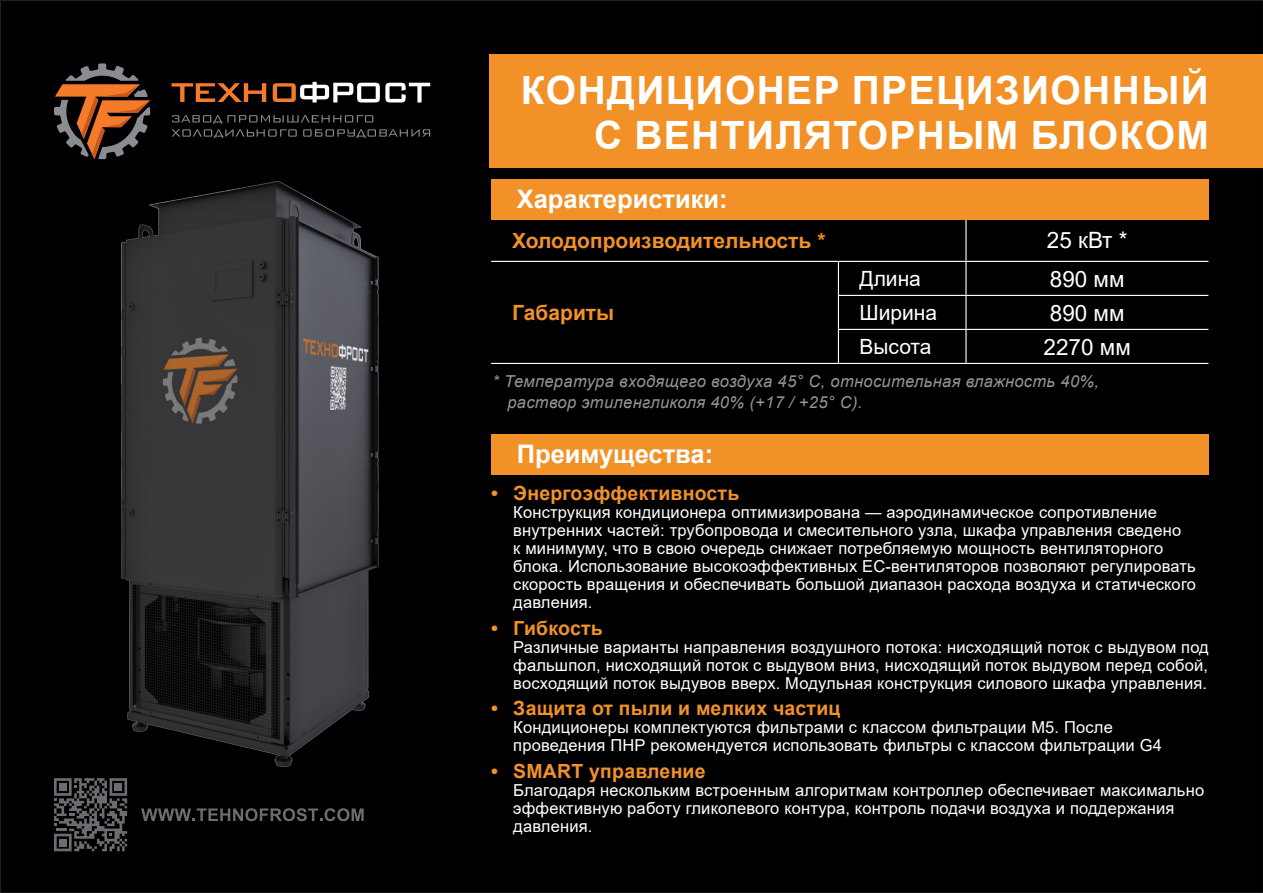
<style>
.page{position:relative;width:1263px;height:893px;background:#fff}
.page>*{position:absolute;margin:0;border:0;box-sizing:border-box;transform-origin:0 0}
.t1{font:700 39px/45px "Arial";letter-spacing:.035em;color:#fff;text-align:right}
.t2{font:700 25.5px "Arial";color:#fff}
.t3{font:22.5px "Arial";color:#fff}
.t4{font:700 21px "Arial";color:#f29127}
.t5{font:21px "Arial";color:#fff}
.t6{font:700 19.5px "Arial";letter-spacing:.01em;color:#f29127}
.t7{font:16.5px/18px "Arial";letter-spacing:.01em;color:#fff}
.t8{font:italic 16.5px/21px "Arial";letter-spacing:.02em;color:#939598}
</style>
<div class="page">
<div style="left:1px;top:1px;width:1262px;height:892px;background:#000002"></div>
<div style="left:490px;top:55px;width:773px;height:113px;background:#f29127"></div>
<svg style="left:54px;top:63px;width:96px;height:88px"></svg>
<svg style="left:172px;top:83px;width:94px;height:19px"></svg>
<svg style="left:273px;top:82px;width:157px;height:20px"></svg>
<svg style="left:172px;top:115px;width:258px;height:23px"></svg>
<hr style="left:965px;top:219px;width:1px;height:42px;background:#fff">
<hr style="left:491px;top:261px;width:347px;height:1px;background:#fff">
<hr style="left:491px;top:363px;width:347px;height:1px;background:#fff">
<hr style="left:838px;top:261px;width:128px;height:1px;background:#fff">
<hr style="left:838px;top:262px;width:1px;height:33px;background:#fff">
<hr style="left:966px;top:261px;width:242px;height:1px;background:#fff">
<hr style="left:965px;top:262px;width:1px;height:33px;background:#fff">
<hr style="left:838px;top:295px;width:128px;height:1px;background:#fff">
<hr style="left:838px;top:296px;width:1px;height:33px;background:#fff">
<hr style="left:966px;top:295px;width:242px;height:1px;background:#fff">
<hr style="left:965px;top:296px;width:1px;height:33px;background:#fff">
<hr style="left:838px;top:329px;width:128px;height:1px;background:#fff">
<hr style="left:838px;top:330px;width:1px;height:33px;background:#fff">
<hr style="left:966px;top:329px;width:242px;height:1px;background:#fff">
<hr style="left:965px;top:330px;width:1px;height:33px;background:#fff">
<hr style="left:838px;top:363px;width:128px;height:1px;background:#fff">
<hr style="left:966px;top:363px;width:242px;height:1px;background:#fff">
<svg style="left:54px;top:778px;width:73px;height:73px"></svg>
<div style="left:59px;top:783px;width:8px;height:8px;background:#6c6d70"></div>
<div style="left:59px;top:839px;width:8px;height:7px;background:#6c6d70"></div>
<svg style="left:141px;top:808px;width:223px;height:13px"></svg>
<div style="left:491px;top:435px;width:718px;height:40px;background:#f29127"></div>
<div style="left:491px;top:179px;width:718px;height:41px;background:#f29127"></div>
<img style="left:69px;top:151px;width:310px;height:653px">
<p class="t1" style="left:521px;top:68px;width:690px">КОНДИЦИОНЕР ПРЕЦИЗИОННЫЙ<br>С ВЕНТИЛЯТОРНЫМ БЛОКОМ</p>
<p class="t2" style="left:517px;top:181px;width:212px">Характеристики:</p>
<p class="t4" style="left:512px;top:226px;width:315px">Холодопроизводительность *</p>
<p class="t3" style="left:1047px;top:225px;width:82px">25 кВт *</p>
<p class="t4" style="left:512px;top:298px;width:103px">Габариты</p>
<p class="t5" style="left:859px;top:264px;width:63px">Длина</p>
<p class="t3" style="left:1050px;top:263px;width:76px">890 мм</p>
<p class="t5" style="left:859px;top:298px;width:79px">Ширина</p>
<p class="t3" style="left:1050px;top:297px;width:76px">890 мм</p>
<p class="t5" style="left:859px;top:332px;width:74px">Высота</p>
<p class="t3" style="left:1043px;top:331px;width:89px">2270 мм</p>
<p class="t8" style="left:507px;top:371px;width:593px;text-indent:-15px">* Температура входящего воздуха 45° С, относительная влажность 40%, раствор этиленгликоля 40% (+17 / +25° С).</p>
<p class="t2" style="left:517px;top:436px;width:198px">Преимущества:</p>
<p class="t6" style="left:491px;top:479px;width:250px">• Энергоэффективность</p>
<p class="t7" style="left:513px;top:503px;width:684px">Конструкция кондиционера оптимизирована — аэродинамическое сопротивление внутренних частей: трубопровода и смесительного узла, шкафа управления сведено<br>к минимуму, что в свою очередь снижает потребляемую мощность вентиляторного блока. Использование высокоэффективных ЕС-вентиляторов позволяют регулировать скорость вращения и обеспечивать большой диапазон расхода воздуха и статического давления.</p>
<p class="t6" style="left:491px;top:614px;width:113px">• Гибкость</p>
<p class="t7" style="left:513px;top:638px;width:697px;text-align:justify">Различные варианты направления воздушного потока: нисходящий поток с выдувом под фальшпол, нисходящий поток с выдувом вниз, нисходящий поток выдувом перед собой, восходящий поток выдувов вверх. Модульная конструкция силового шкафа управления.</p>
<p class="t6" style="left:491px;top:694px;width:351px">• Защита от пыли и мелких частиц</p>
<p class="t7" style="left:513px;top:718px;width:650px">Кондиционеры комплектуются фильтрами с классом фильтрации М5. После проведения ПНР рекомендуется использовать фильтры с классом фильтрации G4</p>
<p class="t6" style="left:491px;top:757px;width:216px">• SMART управление</p>
<p class="t7" style="left:513px;top:781px;width:692px">Благодаря нескольким встроенным алгоритмам контроллер обеспечивает максимально эффективную работу гликолевого контура, контроль подачи воздуха и поддержания давления.</p>
</div>
